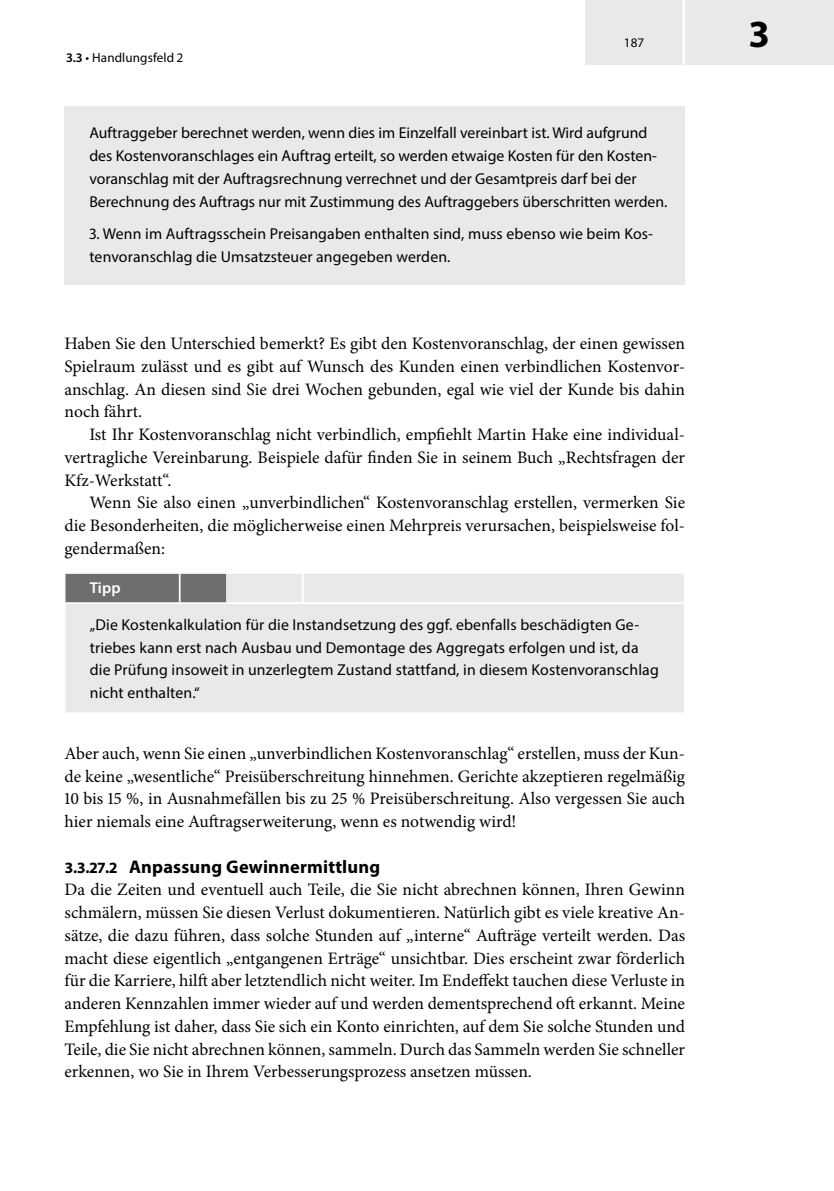
<style>
.page{position:relative;width:834px;height:1191px;background:#fff}
.page>*{position:absolute;margin:0;border:0;box-sizing:border-box;transform-origin:0 0}
.t1{font:700 38.5px "Myriad Pro";color:#000}
.t2{font:700 18.38px "Myriad Pro";letter-spacing:.01em;color:#000}
.t3{font:17.5px/22.8px "Minion Pro";color:#000;text-align:justify}
.t4{font:15.75px/22.8px "Myriad Pro";letter-spacing:.005em;color:#000}
.t5{font:600 15.75px "Myriad Pro";color:#fff}
.t6{font:13.12px "Myriad Pro";letter-spacing:.01em;color:#000}
.s1{font-weight:600}
.s2{font-size:15.75px}
</style>
<div class="page">
<div style="left:585px;top:0;width:248px;height:64px;background:#e9e9e9"></div>
<hr style="left:682px;top:0;width:3px;height:64px;background:#fff">
<div style="left:64px;top:107px;width:621px;height:178px;background:#e9e9e9"></div>
<div style="left:65px;top:574px;width:619px;height:138px;background:#e9e9e9"></div>
<div style="left:65px;top:574px;width:161px;height:28px;background:#6e6e6e"></div>
<hr style="left:65px;top:602px;width:115px;height:2px;background:#fff">
<hr style="left:180px;top:602px;width:46px;height:2px;background:#fff">
<hr style="left:226px;top:602px;width:77px;height:2px;background:#fff">
<hr style="left:303px;top:602px;width:381px;height:2px;background:#fff">
<svg style="left:302px;top:574px;width:1px;height:28px"></svg>
<p class="t6" style="left:66px;top:49px;width:118px"><span class="s1">3.3</span> • Handlungsfeld 2</p>
<p class="t6" style="left:624px;top:35px;width:22px">187</p>
<p class="t4" style="left:89px;top:121px;width:579px">Auftraggeber berechnet werden, wenn dies im Einzelfall vereinbart ist. Wird aufgrund des Kostenvoranschlages ein Auftrag erteilt, so werden etwaige Kosten für den Kosten&shy;voranschlag mit der Auftragsrechnung verrechnet und der Gesamtpreis darf bei der Berechnung des Auftrags nur mit Zustimmung des Auftraggebers überschritten werden.</p>
<p class="t4" style="left:89px;top:222px;width:565px">3. Wenn im Auftragsschein Preisangaben enthalten sind, muss ebenso wie beim Kos&shy;tenvoranschlag die Umsatzsteuer angegeben werden.</p>
<p class="t3" style="left:64px;top:332px;width:622px">Haben Sie den Unterschied bemerkt? Es gibt den Kostenvoranschlag, der einen gewissen Spielraum zulässt und es gibt auf Wunsch des Kunden einen verbindlichen Kostenvor&shy;anschlag. An diesen sind Sie drei Wochen gebunden, egal wie viel der Kunde bis dahin noch fährt.</p>
<p class="t3" style="left:64px;top:423px;width:622px;text-indent:25px">Ist Ihr Kostenvoranschlag nicht verbindlich, empfiehlt Martin Hake eine individual&shy;vertragliche Vereinbarung. Beispiele dafür finden Sie in seinem Buch „Rechtsfragen der Kfz-Werkstatt“.</p>
<p class="t3" style="left:64px;top:491px;width:622px;text-indent:25px">Wenn Sie also einen „unverbindlichen“ Kostenvoranschlag erstellen, vermerken Sie die Besonderheiten, die möglicherweise einen Mehrpreis verursachen, beispielsweise fol&shy;gendermaßen:</p>
<p class="t5" style="left:90px;top:578px;width:32px">Tipp</p>
<p class="t4" style="left:90px;top:613px;width:570px">„Die Kostenkalkulation für die Instandsetzung des ggf. ebenfalls beschädigten Ge&shy;triebes kann erst nach Ausbau und Demontage des Aggregats erfolgen und ist, da die Prüfung insoweit in unzerlegtem Zustand stattfand, in diesem Kostenvoranschlag nicht enthalten.“</p>
<p class="t3" style="left:64px;top:742px;width:622px">Aber auch, wenn Sie einen „unverbindlichen Kostenvoranschlag“ erstellen, muss der Kun&shy;de keine „wesentliche“ Preisüberschreitung hinnehmen. Gerichte akzeptieren regelmäßig 10 bis 15 %, in Ausnahmefällen bis zu 25 % Preisüberschreitung. Also vergessen Sie auch hier niemals eine Auftragserweiterung, wenn es notwendig wird!</p>
<p class="t2" style="left:65px;top:854px;width:316px"><span class="s2">3.3.27.2</span> Anpassung Gewinnermittlung</p>
<p class="t3" style="left:64px;top:878px;width:622px">Da die Zeiten und eventuell auch Teile, die Sie nicht abrechnen können, Ihren Gewinn schmälern, müssen Sie diesen Verlust dokumentieren. Natürlich gibt es viele kreative An&shy;sätze, die dazu führen, dass solche Stunden auf „interne“ Aufträge verteilt werden. Das macht diese eigentlich „entgangenen Erträge“ unsichtbar. Dies erscheint zwar förderlich für die Karriere, hilft aber letztendlich nicht weiter. Im Endeffekt tauchen diese Verluste in anderen Kennzahlen immer wieder auf und werden dementsprechend oft erkannt. Meine Empfehlung ist daher, dass Sie sich ein Konto einrichten, auf dem Sie solche Stunden und Teile, die Sie nicht abrechnen können, sammeln. Durch das Sammeln werden Sie schneller erkennen, wo Sie in Ihrem Verbesserungsprozess ansetzen müssen.</p>
<h1 class="t1" style="left:749px;top:9px;width:21px">3</h1>
</div>
